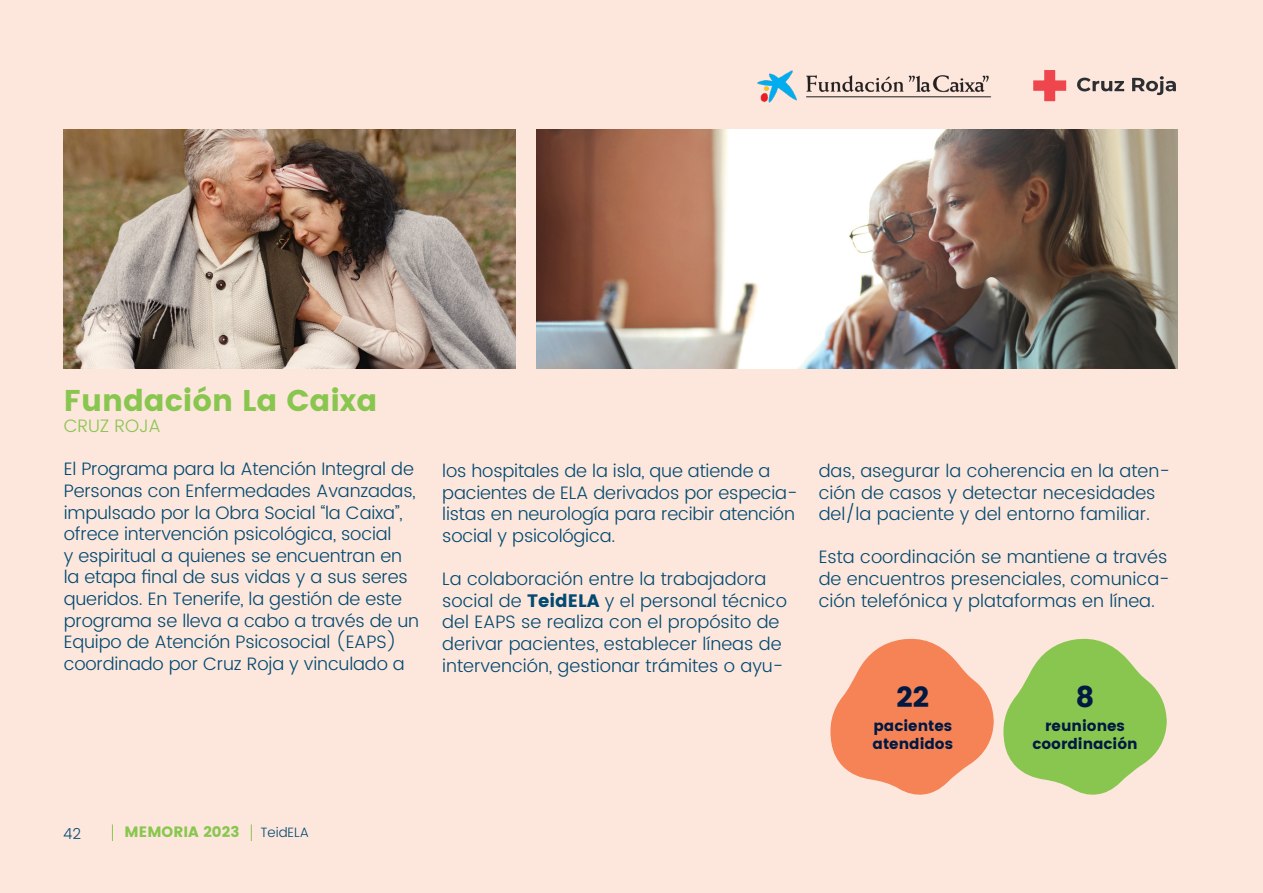
<style>
.page{position:relative;width:1263px;height:893px;background:#fde7dc}
.page>*{position:absolute;margin:0;border:0;box-sizing:border-box;transform-origin:0 0}
.t1{font:30px "Poppins";color:#89c650}
.t2{font:28.5px "Poppins";color:#001942}
.t3{font:300 18px/21.6px "Poppins";letter-spacing:-.01em;color:#024a72}
.t4{font:300 18px "Poppins";letter-spacing:-.01em;color:#89c650}
.t5{font:15px "Poppins";color:#001942}
.t6{font:15px "Poppins";color:#89c650}
.t7{font:300 15px "Poppins";color:#024a72}
.t8{font:300 13.5px "Poppins";color:#024a72}
.s1{font-weight:400}
</style>
<div class="page">
<svg style="left:251px;top:824px;width:1px;height:17px"></svg>
<svg style="left:112px;top:824px;width:1px;height:17px"></svg>
<img style="left:64px;top:129px;width:452px;height:240px">
<img style="left:537px;top:129px;width:641px;height:240px">
<img style="left:756px;top:70px;width:236px;height:90px">
<svg style="left:1033px;top:70px;width:33px;height:31px"></svg>
<svg style="left:1077px;top:78px;width:47px;height:14px"></svg>
<svg style="left:1132px;top:76px;width:44px;height:19px"></svg>
<svg style="left:830px;top:638px;width:164px;height:157px"></svg>
<svg style="left:1003px;top:638px;width:164px;height:157px"></svg>
<p class="t1" style="left:64px;top:383px;width:315px">Fundación La Caixa</p>
<p class="t4" style="left:64px;top:413px;width:99px">CRUZ ROJA</p>
<p class="t3" style="left:64px;top:459px;width:357px">El Programa para la Atención Integral de Personas con Enfermedades Avanzadas, impulsado por la Obra Social “la Caixa”, ofrece intervención psicológica, social<br>y espiritual a quienes se encuentran en la etapa final de sus vidas y a sus seres queridos. En Tenerife, la gestión de este programa se lleva a cabo a través de un Equipo de Atención Psicosocial (EAPS) coordinado por Cruz Roja y vinculado a</p>
<p class="t3" style="left:442px;top:461px;width:357px">los hospitales de la isla, que atiende a pacientes de ELA derivados por especia&shy;listas en neurología para recibir atención social y psicológica.</p>
<p class="t3" style="left:442px;top:569px;width:346px">La colaboración entre la trabajadora social de <span class="s1">TeidELA</span> y el personal técnico del EAPS se realiza con el propósito de derivar pacientes, establecer líneas de intervención, gestionar trámites o ayu-</p>
<p class="t3" style="left:819px;top:460px;width:353px">das, asegurar la coherencia en la aten&shy;ción de casos y detectar necesidades del/la paciente y del entorno familiar.</p>
<p class="t3" style="left:819px;top:547px;width:353px">Esta coordinación se mantiene a través de encuentros presenciales, comunica&shy;ción telefónica y plataformas en línea.</p>
<p class="t2" style="left:896px;top:680px;width:34px">22</p>
<p class="t5" style="left:873px;top:717px;width:80px">pacientes</p>
<p class="t5" style="left:872px;top:735px;width:82px">atendidos</p>
<p class="t2" style="left:1076px;top:680px;width:20px">8</p>
<p class="t5" style="left:1045px;top:717px;width:81px">reuniones</p>
<p class="t5" style="left:1032px;top:735px;width:107px">coordinación</p>
<p class="t7" style="left:63px;top:823px;width:20px">42</p>
<p class="t6" style="left:125px;top:823px;width:116px">MEMORIA 2023</p>
<p class="t8" style="left:260px;top:823px;width:50px">TeidELA</p>
</div>
